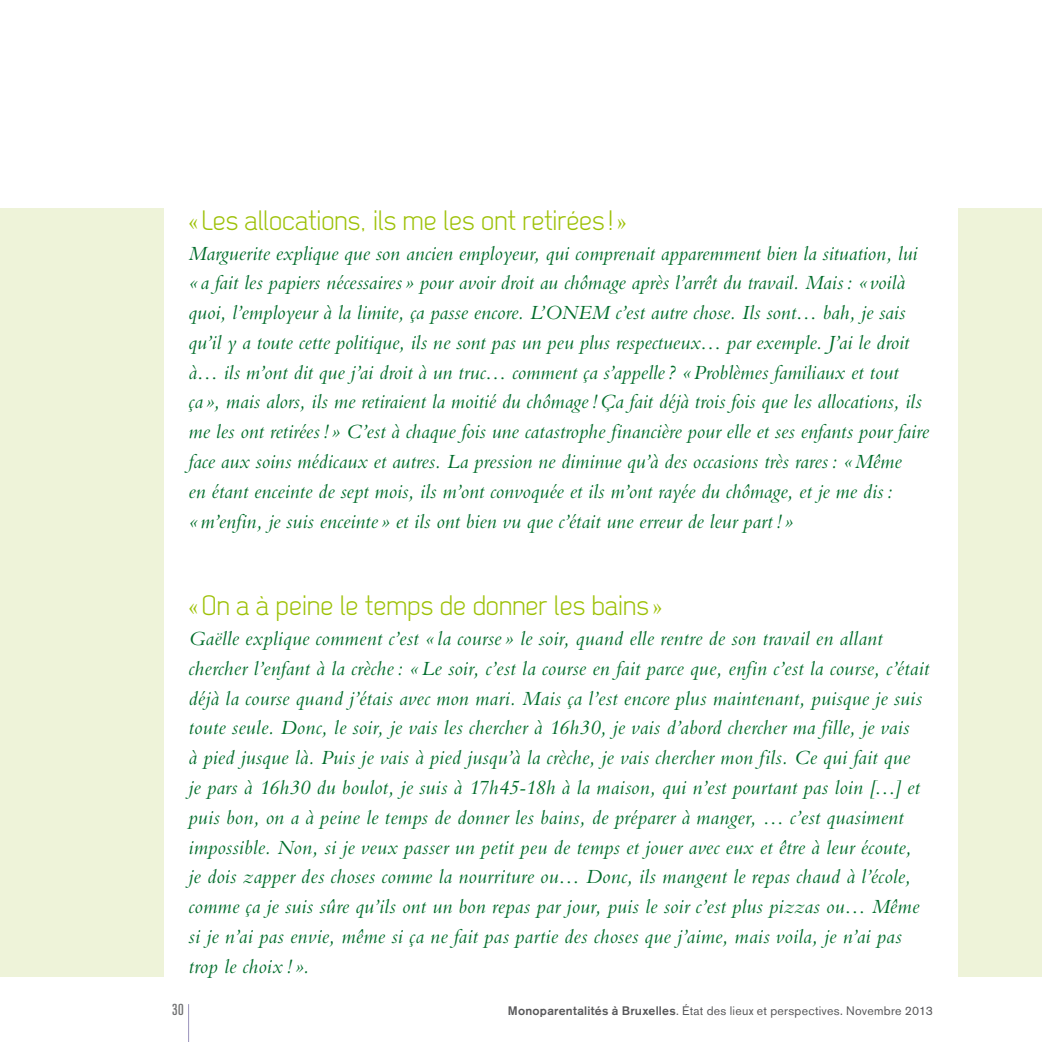
<style>
.page{position:relative;width:1042px;height:1042px;background:#fff}
.page>*{position:absolute;margin:0;border:0;box-sizing:border-box;transform-origin:0 0}
.t1{font:28px "Dekar";color:#9dc107}
.t2{font:italic 21px/29.8px "Bembo";letter-spacing:.005em;color:#006d2b}
.t3{font:500 condensed 15.75px "Akzidenz Grotesk BE";color:#707172}
.t4{font:12.25px "Akzidenz Grotesk BE";letter-spacing:.02em;color:#58585a}
.s1{font-family:"Bembo"}
.s2{font-weight:500}
</style>
<div class="page">
<div style="left:0;top:208px;width:1042px;height:769px;background:#eef3d9"></div>
<div style="left:164px;top:84px;width:793px;height:901px;background:#fff"></div>
<hr style="left:188px;top:1004px;width:1px;height:38px;background:#9a92bb">
<h1 class="t1" style="left:189px;top:206px;width:440px"><span class="s1">«</span> Les allocations, ils me les ont retirées !<span class="s1">»</span></h1>
<p class="t2" style="left:189px;top:238px;width:742px">Marguerite explique que son ancien employeur, qui comprenait apparemment bien la situation, lui « a fait les papiers nécessaires » pour avoir droit au chômage après l’arrêt du travail. Mais: « voilà quoi, l’employeur à la limite, ça passe encore. L’ONEM c’est autre chose. Ils sont… bah, je sais qu’il y a toute cette politique, ils ne sont pas un peu plus respectueux… par exemple. J’ai le droit à… ils m’ont dit que j’ai droit à un truc… comment ça s’appelle? «Problèmes familiaux et tout<br>ça », mais alors, ils me retiraient la moitié du chômage!Ça fait déjà trois fois que les allocations, ils me les ont retirées! » C’est à chaque fois une catastrophe financière pour elle et ses enfants pour faire face aux soins médicaux et autres. La pression ne diminue qu’à des occasions très rares: «Même<br>en étant enceinte de sept mois, ils m’ont convoquée et ils m’ont rayée du chômage, et je me dis: «m’enfin, je suis enceinte » et ils ont bien vu que c’était une erreur de leur part! »</p>
<h1 class="t1" style="left:189px;top:592px;width:475px"><span class="s1">«</span>On a à peine le temps de donner les bains <span class="s1">»</span></h1>
<p class="t2" style="left:189px;top:623px;width:742px">Gaëlle explique comment c’est « la course » le soir, quand elle rentre de son travail en allant chercher l’enfant à la crèche: «Le soir, c’est la course en fait parce que, enfin c’est la course, c’était déjà la course quand j’étais avec mon mari. Mais ça l’est encore plus maintenant, puisque je suis toute seule. Donc, le soir, je vais les chercher à 16h30, je vais d’abord chercher ma fille, je vais<br>à pied jusque là. Puis je vais à pied jusqu’à la crèche, je vais chercher mon fils. Ce qui fait que<br>je pars à 16h30 du boulot, je suis à 17h45-18h à la maison, qui n’est pourtant pas loin […] et puis bon, on a à peine le temps de donner les bains, de préparer à manger, … c’est quasiment impossible. Non, si je veux passer un petit peu de temps et jouer avec eux et être à leur écoute,<br>je dois zapper des choses comme la nourriture ou… Donc, ils mangent le repas chaud à l’école, comme ça je suis sûre qu’ils ont un bon repas par jour, puis le soir c’est plus pizzas ou… Même si je n’ai pas envie, même si ça ne fait pas partie des choses que j’aime, mais voila, je n’ai pas trop le choix ! ».</p>
<p class="t3" style="left:172px;top:1001px;width:13px">30</p>
<p class="t4" style="left:508px;top:1004px;width:426px"><span class="s2">Monoparentalités à Bruxelles</span>. état des lieux et perspectives. Novembre 2013</p>
</div>
